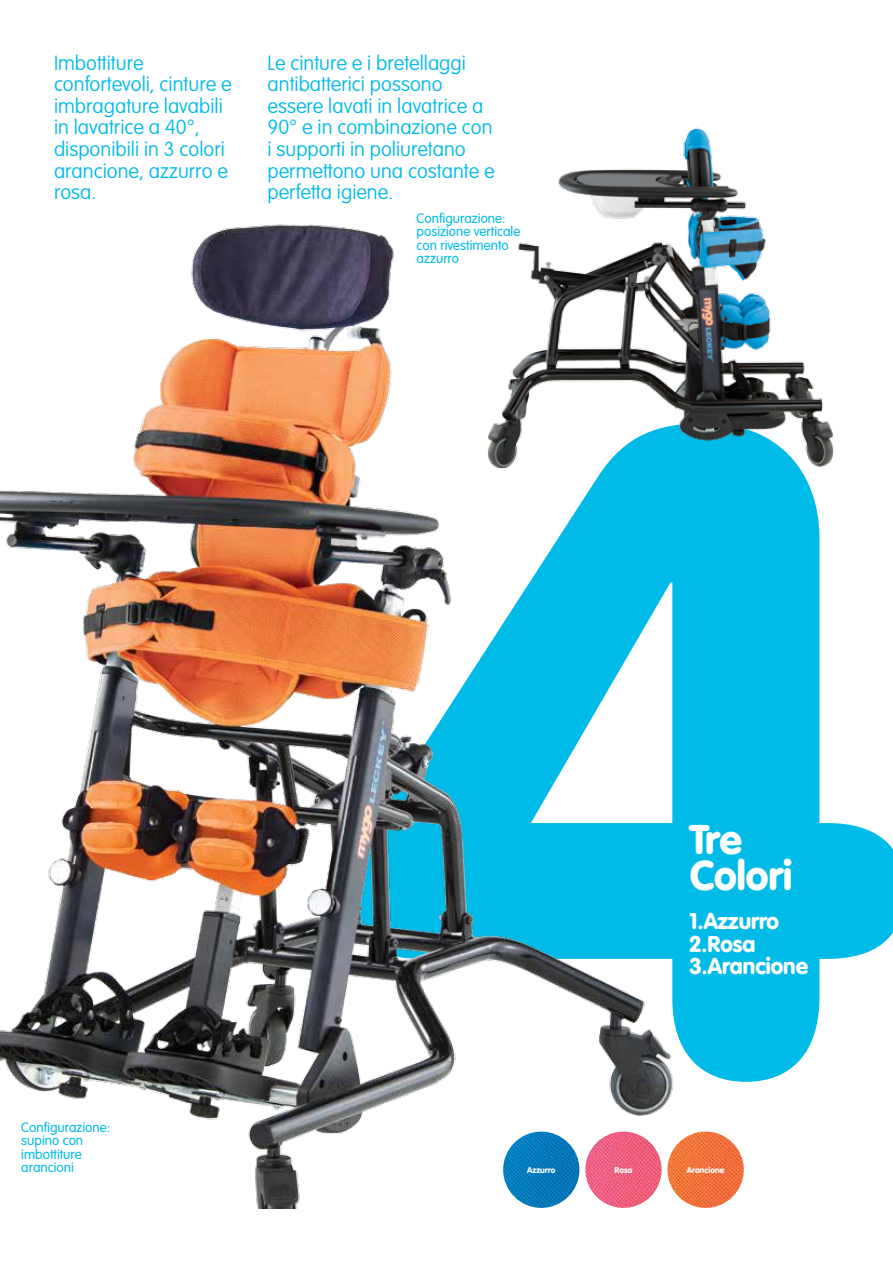
<style>
.page{position:relative;width:893px;height:1263px;background:#fff}
.page>*{position:absolute;margin:0;border:0;box-sizing:border-box;transform-origin:0 0}
.t1{font:900 40.8px/36px "VAG Rounded Std";color:#fff}
.t2{font:900 22.5px/22.5px "VAG Rounded Std";color:#fff}
.t3{font:100 20.25px/21.6px "VAG Rounded Std";color:#00bbe7}
.t4{font:300 13.5px/13.5px "VAG Rounded Std";color:#00bbe7}
.t5{font:900 8.4px "VAG Rounded Std";color:#fff}
</style>
<div class="page">
<svg style="left:677px;top:481px;width:216px;height:601px;fill:#00bbe7"></svg>
<img style="left:667px;top:1131px;width:77px;height:77px;border-radius:38px">
<img style="left:558px;top:127px;width:276px;height:354px">
<img style="left:0;top:221px;width:677px;height:988px">
<p class="t3" style="left:54px;top:52px;width:179px">Imbottiture confortevoli, cinture e imbragature lavabili in lavatrice a 40°, disponibili in 3 colori arancione, azzurro e rosa.</p>
<p class="t3" style="left:268px;top:52px;width:229px">Le cinture e i bretellaggi antibatterici possono essere lavati in lavatrice a<br>90° e in combinazione con i supporti in poliuretano permettono una costante e perfetta igiene.</p>
<p class="t4" style="left:21px;top:1121px;width:90px">Configurazione: supino con imbottiture arancioni</p>
<p class="t4" style="left:417px;top:212px;width:105px">Configurazione: posizione verticale con rivestimento azzurro</p>
<h1 class="t1" style="left:690px;top:823px;width:104px">Tre<br>Colori</h1>
<p class="t2" style="left:690px;top:911px;width:120px">1.Azzurro<br>2.Rosa<br>3.Arancione</p>
<p class="t5" style="left:527px;top:1165px;width:30px">Azzurro</p>
<p class="t5" style="left:614px;top:1165px;width:19px">Rosa</p>
<p class="t5" style="left:687px;top:1165px;width:39px">Arancione</p>
</div>
